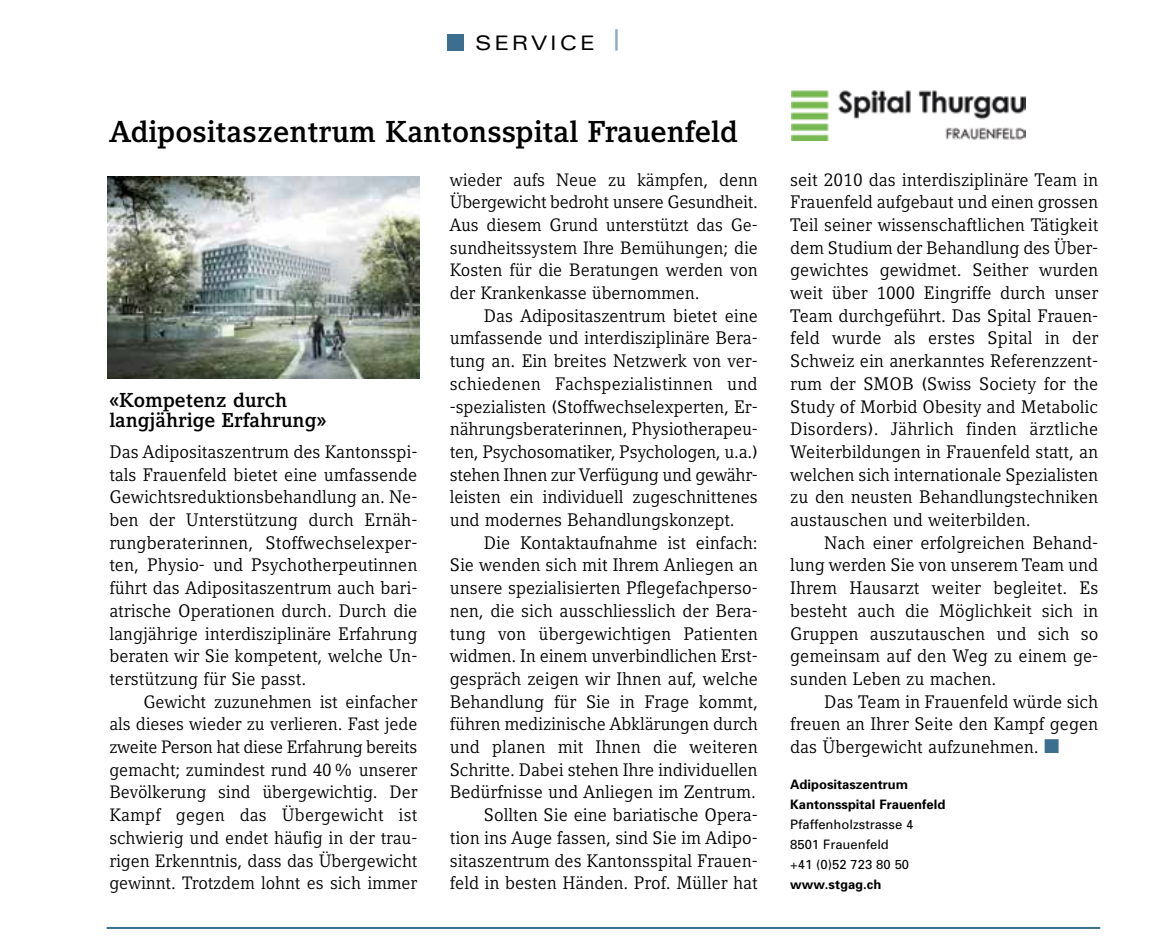
<style>
.page{position:relative;width:1157px;height:941px;background:#fff}
.page>*{position:absolute;margin:0;border:0;box-sizing:border-box;transform-origin:0 0}
.t1{font:700 30px "Compatil Letter LT Pro";color:#000}
.t2{font:700 20px/20px "Compatil Letter LT Pro";color:#000}
.t3{font:expanded 20px "Univers";letter-spacing:.15em;color:#000}
.t4{font:18px/22.6px "Compatil Letter LT Pro";color:#000;text-align:justify}
.t5{font:17.8px/22.6px "Compatil Letter LT Pro";letter-spacing:-.005em;color:#000;text-align:justify}
.t6{font:700 13px/20px "Univers";color:#000}
.t7{font:13px/20px "Univers";color:#000}
.s1{font-size:28px;color:#8eaac2}
.s2{color:#3b6e8f}
</style>
<div class="page">
<div style="left:447px;top:34px;width:17px;height:17px;background:#3b6e8f"></div>
<img style="left:791px;top:90px;width:234px;height:51px">
<img style="left:107px;top:176px;width:312px;height:202px">
<hr style="left:107px;top:926px;width:992px;height:2px;background:#3b6e8f">
<p class="t3" style="left:475px;top:31px;width:146px">SERVICE <span class="s1">|</span></p>
<h1 class="t1" style="left:109px;top:114px;width:629px">Adipositaszentrum Kantonsspital Frauenfeld</h1>
<p class="t2" style="left:109px;top:390px;width:218px">«Kompetenz durch langjährige Erfahrung»</p>
<p class="t4" style="left:109px;top:440px;width:309px">Das Adipositaszentrum des Kantonsspi&shy;tals Frauenfeld bietet eine umfassende Gewichtsreduktionsbehandlung an. Ne&shy;ben der Unterstützung durch Ernäh&shy;rungberaterinnen, Stoffwechselexper&shy;ten, Physio- und Psychotherpeutinnen führt das Adipositaszentrum auch bari&shy;atrische Operationen durch. Durch die langjährige interdisziplinäre Erfahrung beraten wir Sie kompetent, welche Un&shy;terstützung für Sie passt.</p>
<p class="t5" style="left:109px;top:690px;width:310px;text-indent:34px">Gewicht zuzunehmen ist einfacher als dieses wieder zu verlieren. Fast jede zweite Person hat diese Erfahrung bereits gemacht; zumindest rund 40% unserer Bevölkerung sind übergewichtig. Der Kampf gegen das Übergewicht ist schwierig und endet häufig in der trau&shy;rigen Erkenntnis, dass das Übergewicht gewinnt. Trotzdem lohnt es sich immer</p>
<p class="t5" style="left:449px;top:168px;width:309px">wieder aufs Neue zu kämpfen, denn Übergewicht bedroht unsere Gesundheit.<br>Aus diesem Grund unterstützt das Ge&shy;sundheitssystem Ihre Bemühungen; die Kosten für die Beratungen werden von der Krankenkasse übernommen.</p>
<p class="t4" style="left:449px;top:304px;width:310px;text-indent:34px">Das Adipositaszentrum bietet eine umfassende und interdisziplinäre Bera&shy;tung an. Ein breites Netzwerk von ver&shy;schiedenen Fachspezialistinnen und -spezialisten (Stoffwechselexperten, Er&shy;nährungsberaterinnen, Physiotherapeu&shy;ten, Psychosomatiker, Psychologen, u.a.) stehen Ihnen zur Verfügung und gewähr&shy;leisten ein individuell zugeschnittenes und modernes Behandlungskonzept.</p>
<p class="t4" style="left:449px;top:531px;width:309px;text-align:right">Die Kontaktaufnahme ist einfach:<br>Sie wenden sich mit Ihrem Anliegen an unsere spezialisierten Pflegefachperso&shy;nen, die sich ausschliesslich der Bera&shy;tung von übergewichtigen Patienten widmen. In einem unverbindlichen Erst&shy;gespräch zeigen wir Ihnen auf, welche Behandlung für Sie in Frage kommt, führen medizinische Abklärungen durch und planen mit Ihnen die weiteren Schritte. Dabei stehen Ihre individuellen Bedürfnisse und Anliegen im Zentrum.<br>Sollten Sie eine bariatische Opera&shy;tion ins Auge fassen, sind Sie im Adipo&shy;sitaszentrum des Kantonsspital Frauen&shy;feld in besten Händen. Prof. Müller hat</p>
<p class="t4" style="left:790px;top:168px;width:310px">seit 2010 das interdisziplinäre Team in Frauenfeld aufgebaut und einen grossen Teil seiner wissenschaftlichen Tätigkeit dem Studium der Behandlung des Über&shy;gewichtes gewidmet. Seither wurden weit über 1000 Eingriffe durch unser Team durchgeführt. Das Spital Frauen&shy;feld wurde als erstes Spital in der Schweiz ein anerkanntes Referenzzent&shy;rum der SMOB (Swiss Society for the Study of Morbid Obesity and Metabolic Disorders). Jährlich finden ärztliche Weiterbildungen in Frauenfeld statt, an welchen sich internationale Spezialisten zu den neusten Behandlungstechniken austauschen und weiterbilden.</p>
<p class="t4" style="left:790px;top:531px;width:309px;text-indent:34px">Nach einer erfolgreichen Behand&shy;lung werden Sie von unserem Team und Ihrem Hausarzt weiter begleitet. Es besteht auch die Möglichkeit sich in Gruppen auszutauschen und sich so gemeinsam auf den Weg zu einem ge&shy;sunden Leben zu machen.</p>
<p class="t4" style="left:790px;top:690px;width:309px;text-indent:34px">Das Team in Frauenfeld würde sich freuen an Ihrer Seite den Kampf gegen das Übergewicht aufzunehmen. <span class="s2">■</span></p>
<p class="t6" style="left:790px;top:773px;width:156px">Adipositaszentrum<br>Kantonsspital Frauenfeld</p>
<p class="t7" style="left:790px;top:813px;width:125px">Pfaffenholzstrasse 4<br>8501 Frauenfeld +41 (0)52 723 80 50</p>
<p class="t6" style="left:790px;top:873px;width:93px">www.stgag.ch</p>
</div>
